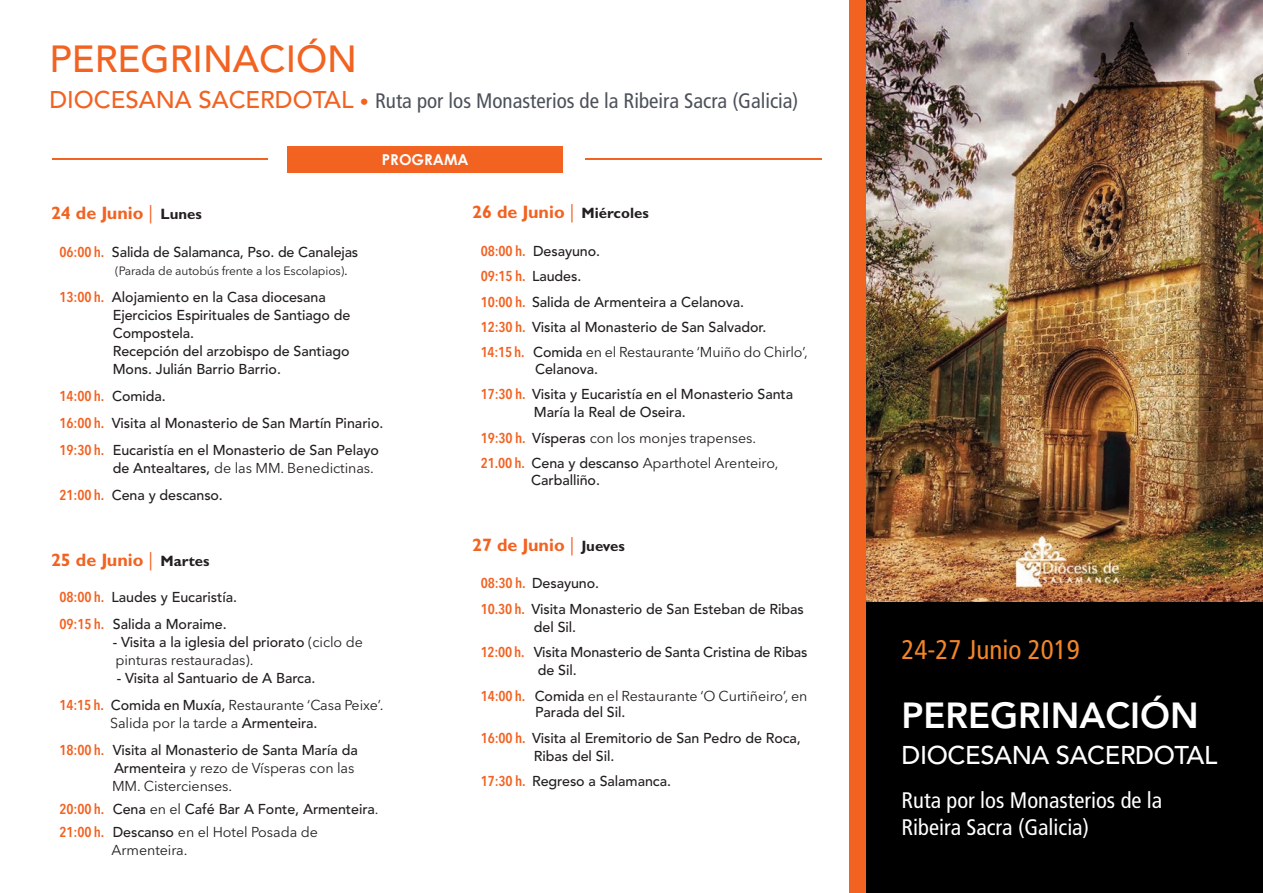
<style>
.page{position:relative;width:1263px;height:893px;background:#fff}
.page>*{position:absolute;margin:0;border:0;box-sizing:border-box;transform-origin:0 0}
.t1{font:500 37.5px "Avenir";color:#f26221}
.t2{font:800 36px "Avenir";color:#fff}
.t3{font:condensed 27px "Frutiger LT Std";color:#f2852a}
.t4{font:500 25.5px "Avenir";letter-spacing:-.015em;color:#fff}
.t5{font:condensed 22.5px/27px "Frutiger LT Std";color:#fff}
.t6{font:condensed 21px "Frutiger LT Std";color:#4c5159}
.t7{font:700 18px "Gill Sans";color:#f26221}
.t8{font:700 15px "Century Gothic";color:#fff}
.t9{font:500 14.25px/25.5px "Avenir";letter-spacing:-.005em;color:#231f20}
.t10{font:14.25px/18px "Avenir Next";letter-spacing:-.005em;color:#231f20}
.t11{font:600 14.25px "Avenir Next Condensed";letter-spacing:-.01em;color:#f26221}
.t12{font:12px "Avenir Next";letter-spacing:-.01em;color:#231f20}
.s1{font-family:"Avenir";font-weight:500;font-stretch:normal;font-size:24px;color:#f26221}
.s2{font-stretch:normal;font-size:18px;color:#f26221}
.s3{font-size:15px;color:#231f20}
.s4{font-family:"Avenir Next Condensed";font-weight:600;color:#f26221}
.s5{font-size:14.25px}
.s6{font-family:"Avenir";font-weight:500;color:#231f20}
.s7{font-family:"Avenir";font-weight:500}
.s8{font-family:"Avenir Next";font-weight:400}
</style>
<div class="page">
<div style="left:861px;top:529px;width:402px;height:364px;background:#000"></div>
<hr style="left:52px;top:159px;width:770px;height:1px;background:#f26221">
<div style="left:268px;top:130px;width:316px;height:60px;background:#fff"></div>
<div style="left:287px;top:146px;width:275px;height:26px;background:#f26221"></div>
<img style="left:865px;top:0;width:398px;height:602px">
<div style="left:849px;top:0;width:16px;height:893px;background:#f26221"></div>
<h1 class="t1" style="left:50px;top:27px;width:309px">PEREGRINACIÓN</h1>
<h3 class="t6" style="left:50px;top:92px;width:750px"><span class="s1">DIOCESANA SACERDOTAL</span> <span class="s2">•</span> Ruta por los Monasterios de la Ribeira Sacra (Galicia)</h3>
<p class="t8" style="left:382px;top:151px;width:88px">PROGRAMA</p>
<p class="t7" style="left:51px;top:202px;width:152px">24 de Junio ⎢ <span class="s3">Lunes</span></p>
<p class="t9" style="left:60px;top:238px;width:300px"><span class="s4">06:00 h.</span> Salida de Salamanca, Pso. de Canalejas</p>
<p class="t12" style="left:115px;top:260px;width:234px">(Parada de autobús frente a los Escolapios)<span class="s5">.</span></p>
<p class="t9" style="left:113px;top:287px;width:239px;line-height:18px;text-indent:-53px"><span class="s4">13:00 h.</span> Alojamiento en la Casa diocesana<br>Ejercicios Espirituales de Santiago de<br>Compostela.<br>Recepción del arzobispo de Santiago<br>Mons. Julián Barrio Barrio.</p>
<p class="t11" style="left:60px;top:383px;width:108px">14:00 h. <span class="s6">Comida.</span></p>
<p class="t9" style="left:60px;top:408px;width:325px;line-height:27px"><span class="s4">16:00 h.</span> Visita al Monasterio de San Martín Pinario.<br><span class="s4">19:30 h.</span> Eucaristía en el Monasterio de San Pelayo</p>
<p class="t10" style="left:113px;top:458px;width:263px"><span class="s7">de Antealtares,</span> de las MM. Benedictinas.</p>
<p class="t9" style="left:60px;top:481px;width:165px"><span class="s4">21:00 h.</span> Cena y descanso.</p>
<p class="t7" style="left:51px;top:549px;width:160px">25 de Junio ⎢ <span class="s3">Martes</span></p>
<p class="t9" style="left:60px;top:583px;width:179px;line-height:27px"><span class="s4">08:00 h.</span> Laudes y Eucaristía.<br><span class="s4">09:15 h.</span> Salida a Moraime.</p>
<p class="t9" style="left:113px;top:629px;width:252px">- Visita a la iglesia del priorato <span class="s8">(ciclo de</span></p>
<p class="t10" style="left:115px;top:650px;width:139px">pinturas restauradas).</p>
<p class="t9" style="left:117px;top:665px;width:200px">- Visita al Santuario de A Barca.</p>
<p class="t10" style="left:110px;top:695px;width:275px;text-indent:-51px"><span class="s4">14:15 h.</span> <span class="s7">Comida en Muxía,</span> Restaurante ‘Casa Peixe’.<br>Salida por la tarde a <span class="s7">Armenteira.</span></p>
<p class="t9" style="left:60px;top:737px;width:300px"><span class="s4">18:00 h.</span> Visita al Monasterio de Santa María da</p>
<p class="t10" style="left:112px;top:758px;width:244px"><span class="s7">Armenteira</span> y rezo de Vísperas con las<br>MM. Cistercienses.</p>
<p class="t9" style="left:60px;top:796px;width:321px"><span class="s4">20:00 h.</span> Cena <span class="s8">en el</span> Café Bar A Fonte, Armenteira<span class="s8">.</span></p>
<p class="t10" style="left:112px;top:822px;width:208px;text-indent:-52px"><span class="s4">21:00 h.</span> <span class="s7">Descanso</span> en el Hotel Posada de<br>Armenteira.</p>
<p class="t7" style="left:472px;top:201px;width:178px">26 de Junio ⎢ <span class="s3">Miércoles</span></p>
<p class="t9" style="left:481px;top:237px;width:121px"><span class="s4">08:00 h.</span> Desayuno.</p>
<p class="t11" style="left:481px;top:264px;width:102px">09:15 h. <span class="s6">Laudes.</span></p>
<p class="t9" style="left:481px;top:288px;width:287px"><span class="s4">10:00 h.</span> Salida de Armenteira a Celanova.<br><span class="s4">12:30 h.</span> Visita al Monasterio de San Salvador.</p>
<p class="t10" style="left:481px;top:343px;width:329px"><span class="s4">14:15 h.</span> <span class="s7">Comida</span> en el Restaurante ‘Muiño do Chirlo’,</p>
<p class="t9" style="left:481px;top:355px;width:314px;text-indent:54px">Celanova.<br><span class="s4">17:30 h.</span> Visita y Eucaristía en el Monasterio Santa</p>
<p class="t9" style="left:534px;top:399px;width:153px">María la Real de Oseira.</p>
<p class="t10" style="left:481px;top:425px;width:299px;line-height:25.5px"><span class="s4">19:30 h.</span> <span class="s7">Vísperas</span> con los monjes trapenses.<br><span class="s4">21.00 h.</span> <span class="s7">Cena y descanso</span> Aparthotel Arenteiro,</p>
<p class="t9" style="left:531px;top:466px;width:70px">Carballiño.</p>
<p class="t7" style="left:472px;top:534px;width:154px">27 de Junio ⎢ <span class="s3">Jueves</span></p>
<p class="t9" style="left:481px;top:570px;width:325px"><span class="s4">08:30 h.</span> Desayuno.<br><span class="s4">10.30 h.</span> Visita Monasterio de San Esteban de Ribas</p>
<p class="t9" style="left:481px;top:613px;width:328px;text-indent:53px">del Sil.<br><span class="s4">12:00 h.</span> Visita Monasterio de Santa Cristina de Ribas</p>
<p class="t9" style="left:538px;top:657px;width:40px">de Sil.</p>
<p class="t10" style="left:481px;top:686px;width:328px"><span class="s4">14:00 h.</span> <span class="s7">Comida</span> en el Restaurante ‘O Curtiñeiro’, en</p>
<p class="t9" style="left:481px;top:699px;width:322px;text-indent:54px">Parada del Sil.<br><span class="s4">16:00 h.</span> Visita al Eremitorio de San Pedro de Roca,</p>
<p class="t9" style="left:481px;top:742px;width:192px;text-align:center">Ribas del Sil.<br><span class="s4">17:30 h.</span> Regreso a Salamanca.</p>
<h3 class="t3" style="left:901px;top:639px;width:180px">24-27 Junio 2019</h3>
<h2 class="t2" style="left:901px;top:688px;width:299px">PEREGRINACIÓN</h2>
<h3 class="t4" style="left:901px;top:733px;width:317px">DIOCESANA SACERDOTAL</h3>
<h3 class="t5" style="left:901px;top:788px;width:262px">Ruta por los Monasterios de la<br>Ribeira Sacra (Galicia)</h3>
</div>
